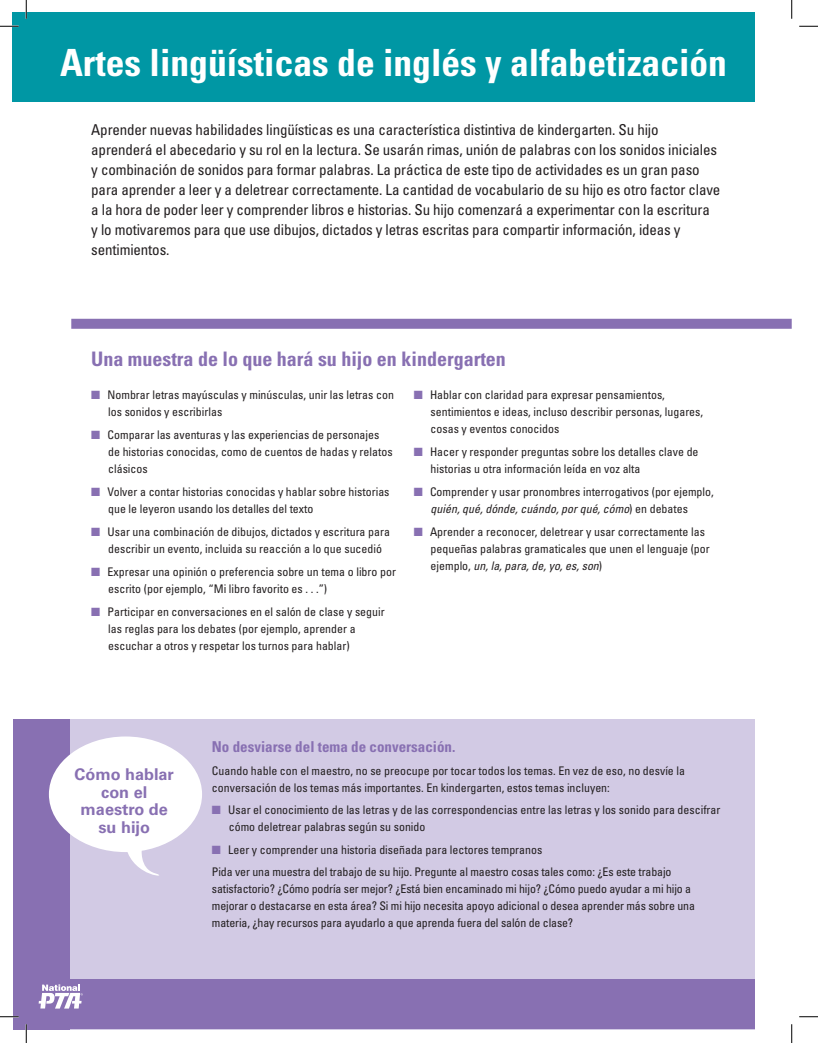
<style>
.page{position:relative;width:818px;height:1043px;background:#fff}
.page>*{position:absolute;margin:0;border:0;box-sizing:border-box;transform-origin:0 0}
.t1{font:700 condensed 37.5px "Univers LT Std";color:#fff}
.t2{font:700 condensed 20px "Univers LT Std";color:#8870b2}
.t3{font:700 16.25px/17.5px "Univers LT Std";color:#8870b2;text-align:center}
.t4{font:condensed 15px/20px "Univers LT Std";letter-spacing:-.01em;color:#231f20}
.t5{font:700 condensed 15px "Univers LT Std";color:#8870b2}
.t6{font:condensed 11.88px/16.9px "Univers LT Std";color:#231f20}
.s1{color:#8870b2}
.s2{font-style:italic}
</style>
<div class="page">
<div style="left:13px;top:13px;width:742px;height:89px;background:#0097a4"></div>
<div style="left:26px;top:719px;width:728px;height:311px;background:#d2cae4"></div>
<div style="left:13px;top:719px;width:56px;height:311px;background:#8870b2"></div>
<div style="left:67px;top:979px;width:687px;height:49px;background:#8870b2"></div>
<div style="left:71px;top:319px;width:720px;height:10px;background:#8870b2"></div>
<div style="left:49px;top:736px;width:153px;height:116px;background:#fff;border-radius:50%"></div>
<svg style="left:127px;top:847px;width:32px;height:29px"></svg>
<svg style="left:38px;top:984px;width:45px;height:25px"></svg>
<svg style="left:0;top:25px;width:19px;height:2px"></svg>
<svg style="left:799px;top:25px;width:19px;height:2px"></svg>
<svg style="left:0;top:1016px;width:19px;height:1px"></svg>
<svg style="left:799px;top:1016px;width:19px;height:1px"></svg>
<svg style="left:25px;top:0;width:2px;height:19px"></svg>
<svg style="left:25px;top:1024px;width:2px;height:18px"></svg>
<svg style="left:791px;top:0;width:1px;height:19px"></svg>
<svg style="left:791px;top:1024px;width:1px;height:18px"></svg>
<h1 class="t1" style="left:60px;top:40px;width:668px">Artes lingüísticas de inglés y alfabetización</h1>
<p class="t4" style="left:91px;top:120px;width:630px">Aprender nuevas habilidades lingüísticas es una característica distintiva de kindergarten. Su hijo aprenderá el abecedario y su rol en la lectura. Se usarán rimas, unión de palabras con los sonidos iniciales y combinación de sonidos para formar palabras. La práctica de este tipo de actividades es un gran paso para aprender a leer y a deletrear correctamente. La cantidad de vocabulario de su hijo es otro factor clave a la hora de poder leer y comprender libros e historias. Su hijo comenzará a experimentar con la escritura<br>y lo motivaremos para que use dibujos, dictados y letras escritas para compartir información, ideas y sentimientos.</p>
<h2 class="t2" style="left:91px;top:346px;width:416px">Una muestra de lo que hará su hijo en kindergarten</h2>
<p class="t6" style="left:108px;top:386px;width:287px;text-indent:-17px"><span class="s1">■</span> Nombrar letras mayúsculas y minúsculas, unir las letras con los sonidos y escribirlas</p>
<p class="t6" style="left:108px;top:426px;width:286px;text-indent:-17px"><span class="s1">■</span> Comparar las aventuras y las experiencias de personajes de historias conocidas, como de cuentos de hadas y relatos clásicos</p>
<p class="t6" style="left:108px;top:483px;width:283px;text-indent:-17px"><span class="s1">■</span> Volver a contar historias conocidas y hablar sobre historias que le leyeron usando los detalles del texto</p>
<p class="t6" style="left:108px;top:523px;width:283px;text-indent:-17px"><span class="s1">■</span> Usar una combinación de dibujos, dictados y escritura para describir un evento, incluida su reacción a lo que sucedió</p>
<p class="t6" style="left:108px;top:563px;width:289px;text-indent:-17px"><span class="s1">■</span> Expresar una opinión o preferencia sobre un tema o libro por escrito (por ejemplo, “Mi libro favorito es . . .”)</p>
<p class="t6" style="left:108px;top:603px;width:278px;text-indent:-17px"><span class="s1">■</span> Participar en conversaciones en el salón de clase y seguir las reglas para los debates (por ejemplo, aprender a escuchar a otros y respetar los turnos para hablar)</p>
<p class="t6" style="left:430px;top:386px;width:274px;text-indent:-17px"><span class="s1">■</span> Hablar con claridad para expresar pensamientos, sentimientos e ideas, incluso describir personas, lugares, cosas y eventos conocidos</p>
<p class="t6" style="left:430px;top:443px;width:269px;text-indent:-17px"><span class="s1">■</span> Hacer y responder preguntas sobre los detalles clave de historias u otra información leída en voz alta</p>
<p class="t6" style="left:430px;top:483px;width:284px;text-indent:-17px"><span class="s1">■</span> Comprender y usar pronombres interrogativos (por ejemplo, <span class="s2">quién, qué, dónde, cuándo, por qué, cómo</span>) en debates</p>
<p class="t6" style="left:430px;top:523px;width:281px;text-indent:-17px"><span class="s1">■</span> Aprender a reconocer, deletrear y usar correctamente las pequeñas palabras gramaticales que unen el lenguaje (por ejemplo, <span class="s2">un, la, para, de, yo, es, son</span>)</p>
<h3 class="t3" style="left:75px;top:766px;width:101px">Cómo hablar con el maestro de su hijo</h3>
<p class="t5" style="left:212px;top:737px;width:245px">No desviarse del tema de conversación.</p>
<p class="t6" style="left:212px;top:762px;width:474px">Cuando hable con el maestro, no se preocupe por tocar todos los temas. En vez de eso, no desvíe la conversación de los temas más importantes. En kindergarten, estos temas incluyen:</p>
<p class="t6" style="left:229px;top:801px;width:493px;text-indent:-17px"><span class="s1">■</span> Usar el conocimiento de las letras y de las correspondencias entre las letras y los sonido para descifrar cómo deletrear palabras según su sonido</p>
<p class="t6" style="left:212px;top:838px;width:461px;line-height:22.5px"><span class="s1">■</span> Leer y comprender una historia diseñada para lectores tempranos<br>Pida ver una muestra del trabajo de su hijo. Pregunte al maestro cosas tales como: ¿Es este trabajo</p>
<p class="t6" style="left:212px;top:880px;width:484px">satisfactorio? ¿Cómo podría ser mejor? ¿Está bien encaminado mi hijo? ¿Cómo puedo ayudar a mi hijo a mejorar o destacarse en esta área? Si mi hijo necesita apoyo adicional o desea aprender más sobre una materia, ¿hay recursos para ayudarlo a que aprenda fuera del salón de clase?</p>
</div>
